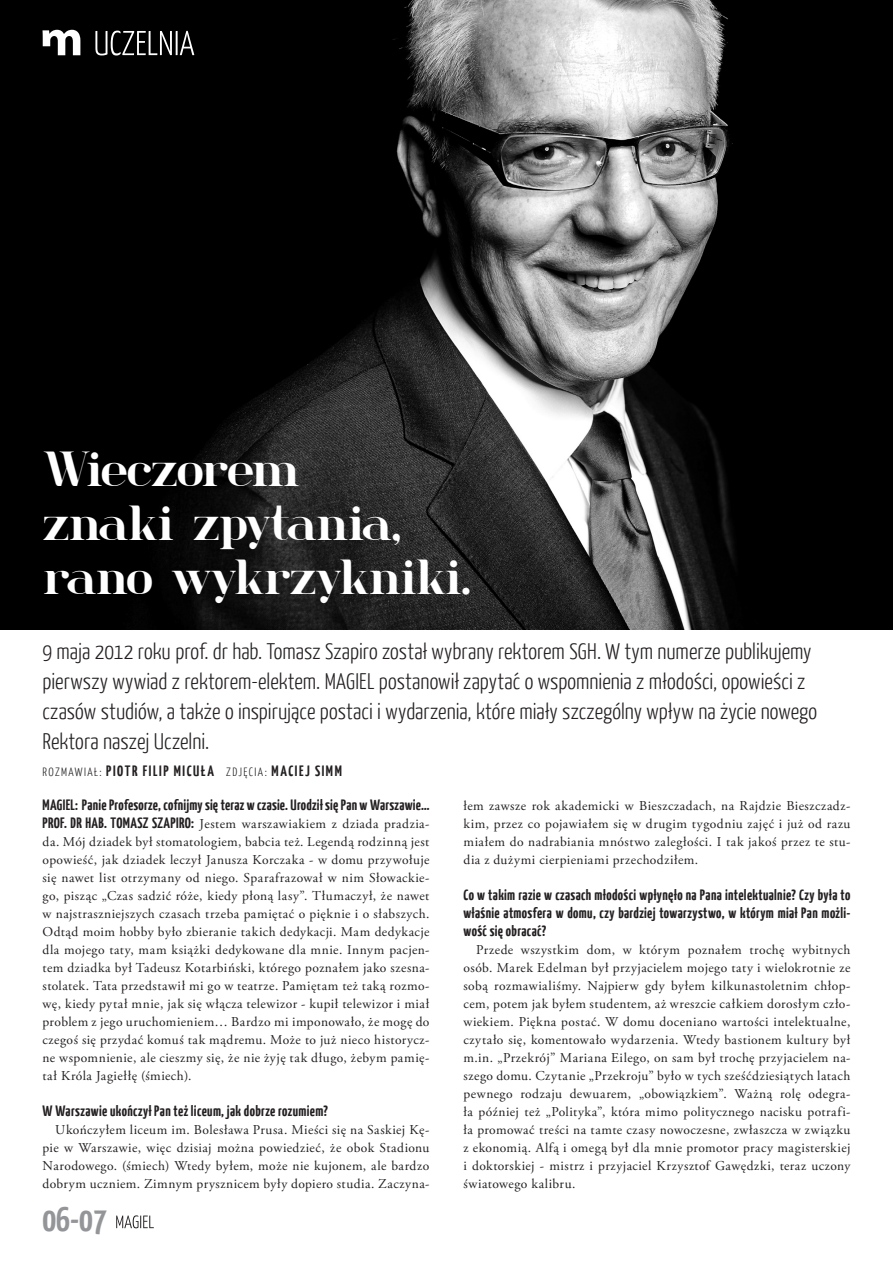
<style>
.page{position:relative;width:893px;height:1263px;background:#fff}
.page>*{position:absolute;margin:0;border:0;box-sizing:border-box;transform-origin:0 0}
.Lead{font:700 45px "spinwerad";letter-spacing:-.01em;color:#fff}
.t1{font:700 34.5px "Yanone Kaffeesatz";color:#939598}
.t2{font:300 22.5px/30px "Yanone Kaffeesatz";color:#231f20}
.Tekst_standardowy{font:700 15px/18px "Yanone Kaffeesatz";letter-spacing:.025em;color:#231f20;text-align:justify}
.Lead-2{font:700 15px "Yanone Kaffeesatz";letter-spacing:.11em;color:#231f20}
.Tekst_standardowy-2{font:13.5px/18px "Adobe Garamond Pro";letter-spacing:.04em;color:#231f20;text-align:justify}
.Lead-3{font:300 12px "Yanone Kaffeesatz";color:#231f20}
.s1{font-weight:300;font-size:12px}
.s2{font-family:"Yanone Kaffeesatz";font-weight:700;font-size:15px}
</style>
<div class="page">
<img style="left:0;top:0;width:893px;height:629px">
<svg style="left:43px;top:30px;width:37px;height:25px"></svg>
<svg style="left:95px;top:31px;width:99px;height:25px;background:#444"></svg>
<svg style="left:116px;top:1215px;width:38px;height:13px"></svg>
<p class="Lead" style="left:43px;top:439px;width:258px">Wieczorem</p>
<p class="Lead" style="left:43px;top:493px;width:360px">znaki zpytania,</p>
<p class="Lead" style="left:43px;top:547px;width:429px">rano wykrzykniki.</p>
<p class="t2" style="left:43px;top:635px;width:776px">9 maja 2012 roku prof. dr hab. Tomasz Szapiro został wybrany rektorem SGH. W tym numerze publikujemy pierwszy wywiad z rektorem-elektem. MAGIEL postanowił zapytać o wspomnienia z młodości, opowieści z czasów studiów, a także o inspirujące postaci i wydarzenia, które miały szczególny wpływ na życie nowego Rektora naszej Uczelni.</p>
<p class="Lead-3" style="left:43px;top:765px;width:26px">rozmawia</p>
<p class="Lead-2" style="left:94px;top:761px;width:249px"><span class="s1">ł:</span> piotr filip micuła <span class="s1">Zdjęcia :</span> Maciej Simm</p>
<p class="Tekst_standardowy" style="left:43px;top:795px;width:388px">MAGIEL: Panie Profesorze, cofnijmy się teraz w czasie. Urodził się Pan w Warszawie…</p>
<p class="Tekst_standardowy-2" style="left:43px;top:815px;width:388px"><span class="s2">prof. dr hab. Tomasz Szapiro:</span> Jestem warszawiakiem z dziada pradzia&shy;da. Mój dziadek był stomatologiem, babcia też. Legendą rodzinną jest opowieść, jak dziadek leczył Janusza Korczaka - w domu przywołuje się nawet list otrzymany od niego. Sparafrazował w nim Słowackie&shy;go, pisząc „Czas sadzić róże, kiedy płoną lasy”. Tłumaczył, że nawet w najstraszniejszych czasach trzeba pamiętać o pięknie i o słabszych.<br>Odtąd moim hobby było zbieranie takich dedykacji. Mam dedykacje dla mojego taty, mam książki dedykowane dla mnie. Innym pacjen&shy;tem dziadka był Tadeusz Kotarbiński, którego poznałem jako szesna&shy;stolatek. Tata przedstawił mi go w teatrze. Pamiętam też taką rozmo&shy;wę, kiedy pytał mnie, jak się włącza telewizor - kupił telewizor i miał problem z jego uruchomieniem… Bardzo mi imponowało, że mogę do czegoś się przydać komuś tak mądremu. Może to już nieco historycz&shy;ne wspomnienie, ale cieszmy się, że nie żyję tak długo, żebym pamię&shy;tał Króla Jagiełłę (śmiech).</p>
<p class="Tekst_standardowy" style="left:43px;top:1101px;width:287px">W Warszawie ukończył Pan też liceum, jak dobrze rozumiem?</p>
<p class="Tekst_standardowy-2" style="left:43px;top:1121px;width:388px;text-indent:13px">Ukończyłem liceum im. Bolesława Prusa. Mieści się na Saskiej Kę&shy;pie w Warszawie, więc dzisiaj można powiedzieć, że obok Stadionu Narodowego. (śmiech) Wtedy byłem, może nie kujonem, ale bardzo dobrym uczniem. Zimnym prysznicem były dopiero studia. Zaczyna-</p>
<p class="Tekst_standardowy-2" style="left:463px;top:797px;width:388px">łem zawsze rok akademicki w Bieszczadach, na Rajdzie Bieszczadz&shy;kim, przez co pojawiałem się w drugim tygodniu zajęć i już od razu miałem do nadrabiania mnóstwo zaległości. I tak jakoś przez te stu&shy;dia z dużymi cierpieniami przechodziłem.</p>
<p class="Tekst_standardowy" style="left:463px;top:885px;width:388px">Co w takim razie w czasach młodości wpłynęło na Pana intelektualnie? Czy była to właśnie atmosfera w domu, czy bardziej towarzystwo, w którym miał Pan możli&shy;wość się obracać?</p>
<p class="Tekst_standardowy-2" style="left:463px;top:941px;width:388px;text-indent:13px">Przede wszystkim dom, w którym poznałem trochę wybitnych osób. Marek Edelman był przyjacielem mojego taty i wielokrotnie ze sobą rozmawialiśmy. Najpierw gdy byłem kilkunastoletnim chłop&shy;cem, potem jak byłem studentem, aż wreszcie całkiem dorosłym czło&shy;wiekiem. Piękna postać. W domu doceniano wartości intelektualne, czytało się, komentowało wydarzenia. Wtedy bastionem kultury był m.in. „Przekrój” Mariana Eilego, on sam był trochę przyjacielem na&shy;szego domu. Czytanie „Przekroju” było w tych sześćdziesiątych latach pewnego rodzaju dewuarem, „obowiązkiem”. Ważną rolę odegra&shy;ła później też „Polityka”, która mimo politycznego nacisku potrafi&shy;ła promować treści na tamte czasy nowoczesne, zwłaszcza w związku z ekonomią. Alfą i omegą był dla mnie promotor pracy magisterskiej i doktorskiej - mistrz i przyjaciel Krzysztof Gawędzki, teraz uczony światowego kalibru.</p>
<p class="t1" style="left:43px;top:1196px;width:66px">06-07</p>
</div>
